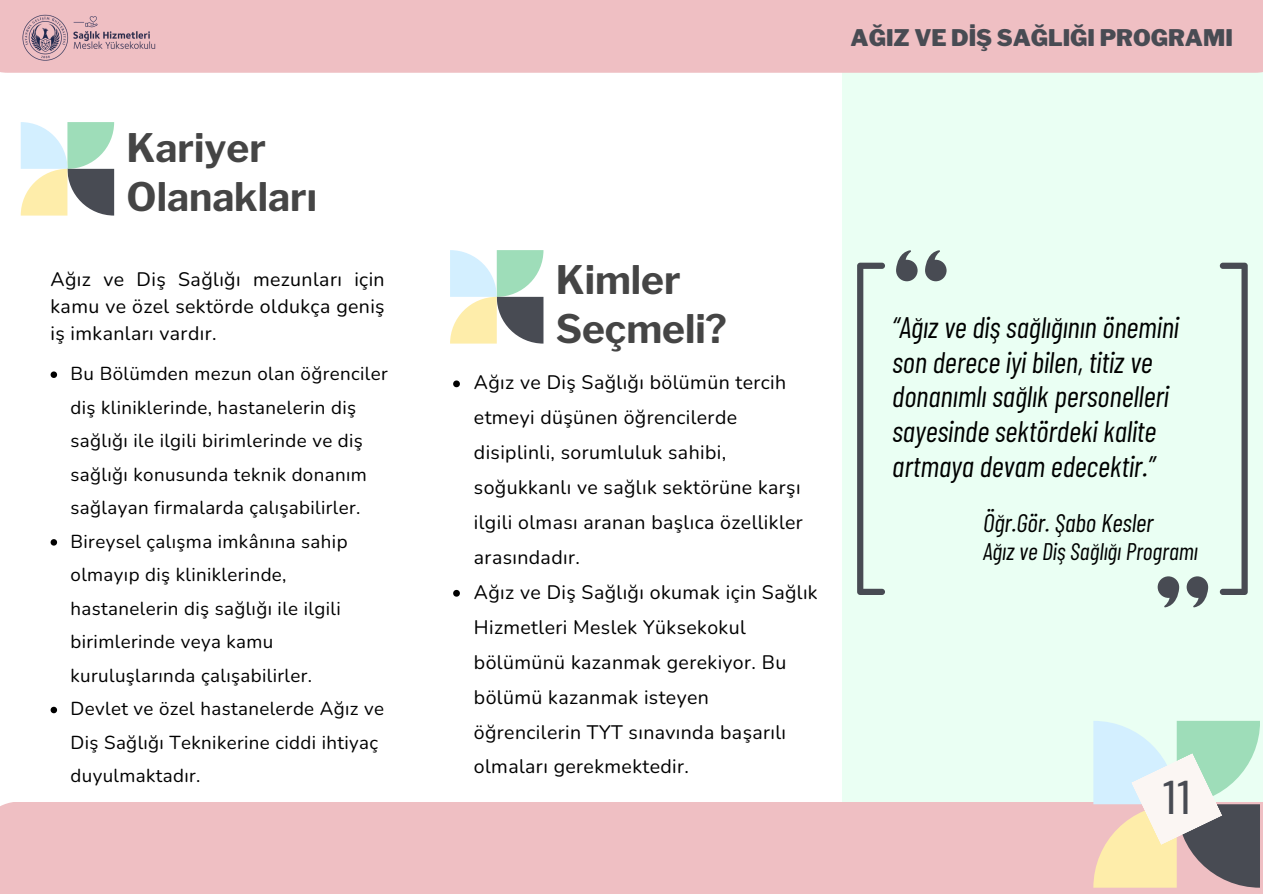
<style>
.page{position:relative;width:1263px;height:894px;background:#fff}
.page>*{position:absolute;margin:0;border:0;box-sizing:border-box;transform-origin:0 0}
.t1{font:47.25px "DM Sans";color:#484b53}
.t2{font:700 39px/49.5px "Libre Franklin";color:#454545}
.t3{font:italic 29.7px/34.8px "Barlow Condensed";color:#000}
.t4{font:italic 25.5px "Barlow Condensed";color:#000}
.t5{font:italic 24px "Barlow Condensed";color:#000}
.t6{font:900 22.8px "Libre Franklin";color:#484b53}
.t7{font:19.5px/34.8px "Nunito";letter-spacing:.02em;color:#000}
.t8{font:18.75px/33.5px "Nunito";letter-spacing:.02em;color:#000}
</style>
<div class="page">
<div style="left:842px;top:73px;width:421px;height:731px;background:#eafff3"></div>
<div style="left:0;top:801px;width:1263px;height:92px;background:#efbfc3"></div>
<svg style="left:1093px;top:720px;width:167px;height:167px"></svg>
<div style="left:0;top:0;width:1263px;height:73px;background:#efbfc3"></div>
<svg style="left:896px;top:250px;width:22px;height:31px"></svg>
<svg style="left:925px;top:250px;width:21px;height:31px"></svg>
<svg style="left:1187px;top:576px;width:21px;height:31px"></svg>
<svg style="left:1158px;top:576px;width:21px;height:31px"></svg>
<svg style="left:857px;top:262px;width:28px;height:333px"></svg>
<svg style="left:1220px;top:262px;width:28px;height:333px"></svg>
<svg style="left:51px;top:371px;width:6px;height:7px"></svg>
<svg style="left:51px;top:539px;width:6px;height:6px"></svg>
<svg style="left:51px;top:706px;width:6px;height:7px"></svg>
<svg style="left:453px;top:380px;width:7px;height:7px"></svg>
<svg style="left:453px;top:589px;width:7px;height:7px"></svg>
<svg style="left:21px;top:122px;width:93px;height:93px"></svg>
<svg style="left:450px;top:250px;width:93px;height:93px"></svg>
<img style="left:12px;top:14px;width:155px;height:59px">
<h2 class="t2" style="left:127px;top:123px;width:192px">Kariyer<br>Olanakları</h2>
<h4 class="t7" style="left:50px;top:266px;width:336px;line-height:27px;text-align:justify">Ağız ve Diş Sağlığı mezunları için kamu ve özel sektörde oldukça geniş iş imkanları vardır.</h4>
<p class="t8" style="left:71px;top:357px;width:319px">Bu Bölümden mezun olan öğrenciler diş kliniklerinde, hastanelerin diş sağlığı ile ilgili birimlerinde ve diş sağlığı konusunda teknik donanım sağlayan firmalarda çalışabilirler.</p>
<h1 class="t8" style="left:71px;top:524px;width:279px">Bireysel çalışma imkânına sahip olmayıp diş kliniklerinde, hastanelerin diş sağlığı ile ilgili birimlerinde veya kamu kuruluşlarında çalışabilirler.</h1>
<p class="t8" style="left:71px;top:692px;width:315px">Devlet ve özel hastanelerde Ağız ve<br>Diş Sağlığı Teknikerine ciddi ihtiyaç duyulmaktadır.</p>
<p class="t6" style="left:851px;top:24px;width:384px">AĞIZ VE DİŞ SAĞLIĞI PROGRAMI</p>
<p class="t2" style="left:556px;top:254px;width:173px">Kimler<br>Seçmeli?</p>
<h1 class="t7" style="left:474px;top:365px;width:331px">Ağız ve Diş Sağlığı bölümün tercih etmeyi düşünen öğrencilerde disiplinli, sorumluluk sahibi, soğukkanlı ve sağlık sektörüne karşı ilgili olması aranan başlıca özellikler arasındadır.</h1>
<p class="t7" style="left:474px;top:575px;width:345px">Ağız ve Diş Sağlığı okumak için Sağlık<br>Hizmetleri Meslek Yüksekokul bölümünü kazanmak gerekiyor. Bu bölümü kazanmak isteyen öğrencilerin TYT sınavında başarılı olmaları gerekmektedir.</p>
<p class="t3" style="left:892px;top:308px;width:288px">“Ağız ve diş sağlığının önemini son derece iyi bilen, titiz ve donanımlı sağlık personelleri sayesinde sektördeki kalite artmaya devam edecektir.”</p>
<p class="t4" style="left:983px;top:506px;width:172px">Öğr.Gör. Şabo Kesler</p>
<p class="t5" style="left:983px;top:536px;width:216px">Ağız ve Diş Sağlığı Programı</p>
<h3 class="t1" style="left:1162px;top:766px;width:30px">11</h3>
</div>
